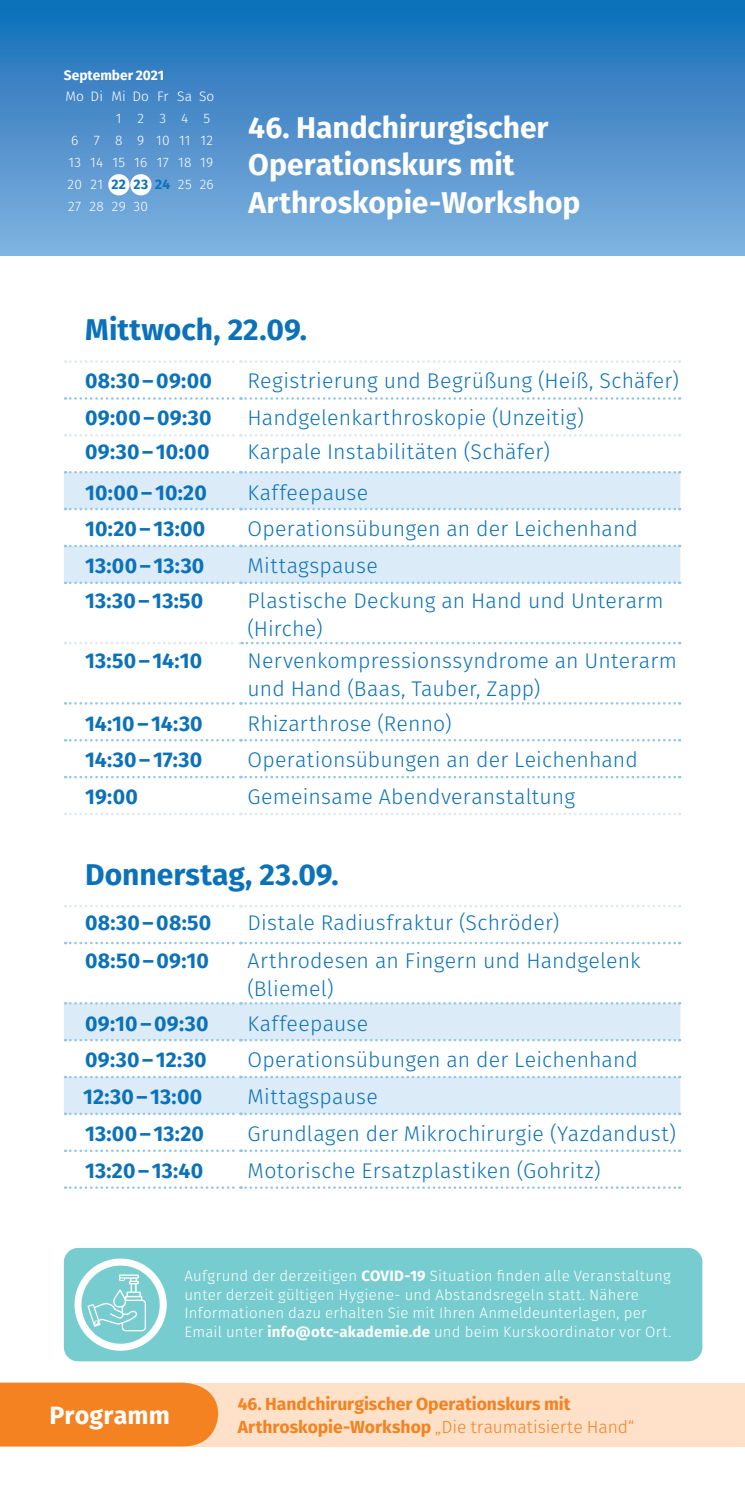
<style>
.page{position:relative;width:745px;height:1489px;background:#fff}
.page>*{position:absolute;margin:0;border:0;box-sizing:border-box;transform-origin:0 0}
.t1{font:700 30px/37.5px "Fira Sans";color:#fff}
.t2{font:700 30px "Fira Sans";color:#0b72ba}
.t3{font:700 25px "Fira Sans";letter-spacing:.005em;color:#fff}
.t4{font:300 21.25px/27.5px "Fira Sans";letter-spacing:.01em;color:#0b72ba}
.t5{font:700 21.25px "Fira Sans";letter-spacing:.01em;color:#0b72ba}
.t6{font:700 17.5px/22.5px "Fira Sans";color:#f58220}
.t7{font:300 15px/18.8px "Fira Sans";letter-spacing:.015em;color:#fff}
.t8{font:300 13.75px "Fira Sans";letter-spacing:.02em;color:#fff}
.t9{font:300 13.75px "Fira Sans";color:#fff}
.t10{font:700 13.75px "Fira Sans";color:#fff}
.s1{font-weight:700;color:#0b72ba}
.s2{font-weight:700}
.s3{font-weight:300}
</style>
<div class="page">
<div style="left:0;top:0;width:744px;height:255px;background:linear-gradient(to bottom,#106db7,#85b2e0)"></div>
<div style="left:0;top:1382px;width:744px;height:64px;background:#fee1c8"></div>
<div style="left:0;top:1382px;width:218px;height:64px;background:#f58220"></div>
<div style="left:130px;top:174px;width:21px;height:21px;background:#fff;border-radius:50%"></div>
<svg style="left:64px;top:472px;width:616px;height:641px"></svg>
<svg style="left:65px;top:360px;width:614px;height:3px"></svg>
<svg style="left:65px;top:434px;width:614px;height:2px"></svg>
<svg style="left:65px;top:904px;width:614px;height:3px"></svg>
<svg style="left:65px;top:397px;width:614px;height:3px"></svg>
<svg style="left:65px;top:471px;width:614px;height:2px"></svg>
<svg style="left:65px;top:508px;width:614px;height:2px"></svg>
<svg style="left:65px;top:544px;width:614px;height:3px"></svg>
<svg style="left:65px;top:581px;width:614px;height:3px;background:#cbe3f4"></svg>
<svg style="left:65px;top:642px;width:614px;height:2px"></svg>
<svg style="left:65px;top:702px;width:614px;height:2px"></svg>
<svg style="left:65px;top:739px;width:614px;height:2px"></svg>
<svg style="left:65px;top:775px;width:614px;height:3px"></svg>
<svg style="left:65px;top:941px;width:614px;height:3px"></svg>
<svg style="left:65px;top:1038px;width:614px;height:3px;background:#cae2f4"></svg>
<svg style="left:65px;top:1112px;width:614px;height:3px;background:#cbe2f4"></svg>
<svg style="left:65px;top:812px;width:614px;height:3px"></svg>
<svg style="left:65px;top:1149px;width:614px;height:2px"></svg>
<svg style="left:65px;top:1186px;width:614px;height:2px"></svg>
<svg style="left:65px;top:1002px;width:614px;height:2px"></svg>
<svg style="left:65px;top:1075px;width:614px;height:3px"></svg>
<div style="left:108px;top:174px;width:21px;height:21px;background:#fff;border-radius:50%"></div>
<div style="left:64px;top:1247px;width:638px;height:114px;background:#77ccd0;border-radius:14px"></div>
<svg style="left:74px;top:1258px;width:93px;height:92px"></svg>
<p class="t10" style="left:64px;top:63px;width:102px">September 2021</p>
<p class="t9" style="left:65px;top:87px;width:150px">Mo Di Mi Do Fr Sa So</p>
<p class="t8" style="left:116px;top:109px;width:96px">12345</p>
<p class="t8" style="left:71px;top:131px;width:143px">6 7 8 9 101112</p>
<p class="t8" style="left:68px;top:153px;width:146px">13 14 15 16 17 18 19</p>
<p class="t8" style="left:67px;top:175px;width:148px">20 21 <span class="s1">22 23 24</span> 25 26</p>
<p class="t8" style="left:68px;top:197px;width:81px">27 28 29 30</p>
<h1 class="t1" style="left:248px;top:106px;width:333px">46. Handchirurgischer<br>Operationskurs mit<br>Arthroskopie-Workshop</h1>
<h1 class="t2" style="left:85px;top:304px;width:223px">Mittwoch, 22.09.</h1>
<p class="t5" style="left:85px;top:363px;width:128px">08:30–09:00</p>
<p class="t4" style="left:247px;top:367px;width:432px">Registrierung und Begrüßung (Heiß, Schäfer)</p>
<p class="t5" style="left:85px;top:400px;width:128px">09:00–09:30</p>
<p class="t4" style="left:247px;top:404px;width:338px">Handgelenkarthroskopie (Unzeitig)</p>
<p class="t5" style="left:85px;top:434px;width:126px">09:30–10:00</p>
<p class="t4" style="left:247px;top:438px;width:304px">Karpale Instabilitäten (Schäfer)</p>
<p class="t5" style="left:85px;top:474px;width:123px">10:00–10:20</p>
<p class="t4" style="left:247px;top:478px;width:122px">Kaffeepause</p>
<p class="t5" style="left:85px;top:510px;width:122px">10:20–13:00</p>
<p class="t4" style="left:247px;top:514px;width:392px">Operationsübungen an der Leichenhand</p>
<p class="t5" style="left:85px;top:548px;width:121px">13:00–13:30</p>
<p class="t4" style="left:247px;top:552px;width:132px">Mittagspause</p>
<p class="t5" style="left:85px;top:582px;width:120px">13:30–13:50</p>
<p class="t4" style="left:247px;top:586px;width:417px">Plastische Deckung an Hand und Unterarm (Hirche)</p>
<p class="t5" style="left:85px;top:643px;width:118px">13:50–14:10</p>
<p class="t4" style="left:247px;top:647px;width:430px">Nervenkompressionssyndrome an Unterarm und Hand (Baas, Tauber, Zapp)</p>
<p class="t5" style="left:85px;top:705px;width:119px">14:10–14:30</p>
<p class="t4" style="left:247px;top:709px;width:205px">Rhizarthrose (Renno)</p>
<p class="t5" style="left:85px;top:741px;width:119px">14:30–17:30</p>
<p class="t4" style="left:247px;top:745px;width:392px">Operationsübungen an der Leichenhand</p>
<p class="t5" style="left:85px;top:778px;width:54px">19:00</p>
<p class="t4" style="left:247px;top:782px;width:329px">Gemeinsame Abendveranstaltung</p>
<h1 class="t2" style="left:85px;top:849px;width:255px">Donnerstag, 23.09.</h1>
<p class="t5" style="left:85px;top:904px;width:128px">08:30–08:50</p>
<p class="t4" style="left:247px;top:908px;width:313px">Distale Radiusfraktur (Schröder)</p>
<p class="t5" style="left:85px;top:942px;width:125px">08:50–09:10</p>
<p class="t4" style="left:247px;top:946px;width:394px">Arthrodesen an Fingern und Handgelenk (Bliemel)</p>
<p class="t5" style="left:85px;top:1005px;width:125px">09:10–09:30</p>
<p class="t4" style="left:247px;top:1009px;width:122px">Kaffeepause</p>
<p class="t5" style="left:85px;top:1041px;width:123px">09:30–12:30</p>
<p class="t4" style="left:247px;top:1045px;width:392px">Operationsübungen an der Leichenhand</p>
<p class="t5" style="left:83px;top:1078px;width:121px">12:30–13:00</p>
<p class="t4" style="left:247px;top:1083px;width:132px">Mittagspause</p>
<p class="t5" style="left:85px;top:1115px;width:120px">13:00–13:20</p>
<p class="t4" style="left:247px;top:1119px;width:429px">Grundlagen der Mikrochirurgie (Yazdandust)</p>
<p class="t5" style="left:85px;top:1152px;width:120px">13:20–13:40</p>
<p class="t4" style="left:247px;top:1156px;width:354px">Motorische Ersatzplastiken (Gohritz)</p>
<p class="t7" style="left:184px;top:1266px;width:488px">Aufgrund der derzeitigen <span class="s2">COVID-19</span> Situation finden alle Veranstaltung unter derzeit gültigen Hygiene- und Abstandsregeln statt. Nähere Informationen dazu erhalten Sie mit Ihren Anmeldeunterlagen, per Email unter <span class="s2">info@otc-akademie.de</span> und beim Kurskoordinator vor Ort.</p>
<p class="t3" style="left:50px;top:1394px;width:122px">Programm</p>
<p class="t6" style="left:237px;top:1391px;width:398px">46. Handchirurgischer Operationskurs mit<br>Arthroskopie-Workshop <span class="s3">„Die traumatisierte Hand“</span></p>
</div>
